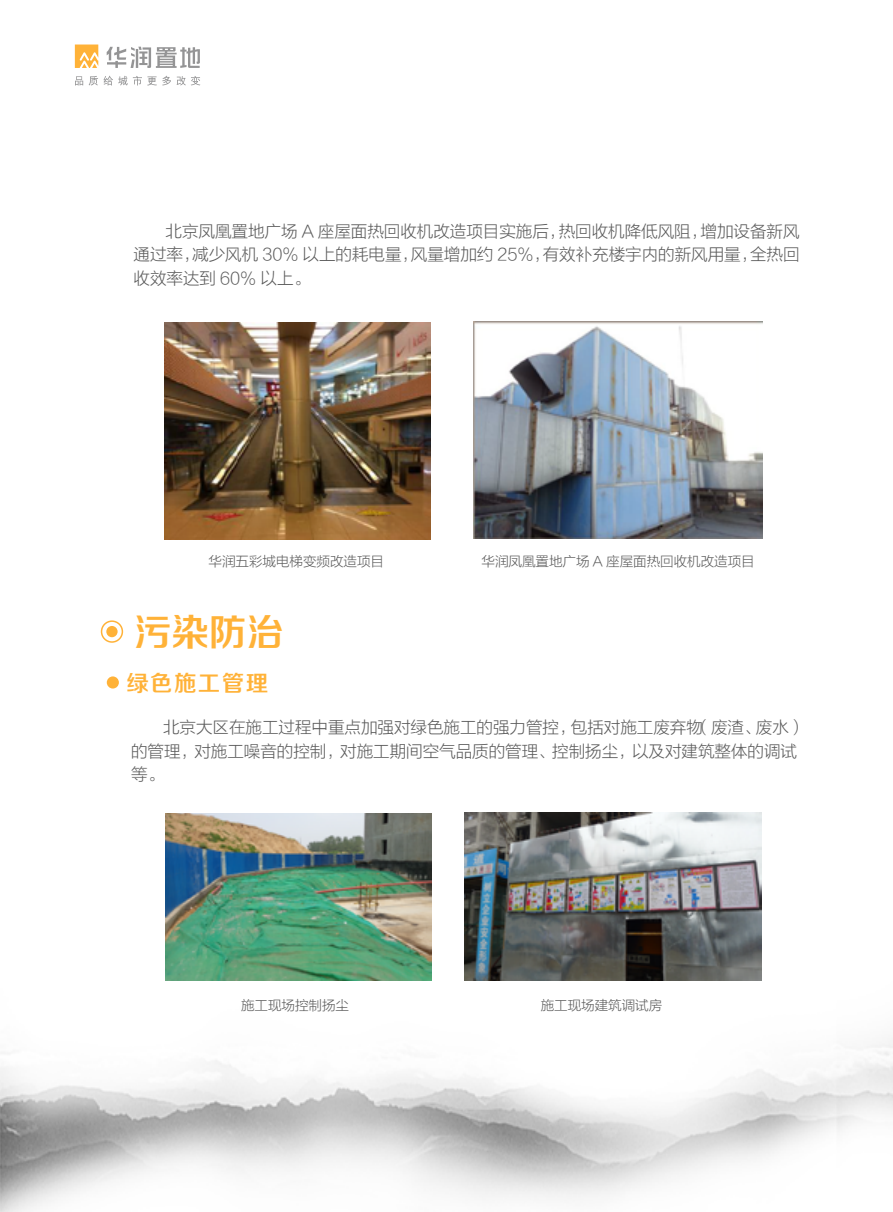
<style>
.page{position:relative;width:893px;height:1212px;background:#fff}
.page>*{position:absolute;margin:0;border:0;box-sizing:border-box;transform-origin:0 0}
.t1{font:37.5px "FZZZHONGJW GB1 0";color:#ffb238}
.t2{font:22.5px "FZZZHONGJW GB1 0";letter-spacing:.06em;color:#ffb238}
.t3{font:16.5px/23.4px "FZLTXHK GBK1 0";color:#595959;text-align:justify}
.t4{font:13.5px "FZLTXHK GBK1 0";color:#595959}
</style>
<div class="page">
<img style="left:0;top:916px;width:893px;height:296px">
<div style="left:101px;top:620px;width:22px;height:23px;border:2px solid #ffb238;border-radius:50%"></div>
<div style="left:106px;top:626px;width:12px;height:11px;background:#ffb238;border-radius:50%"></div>
<div style="left:107px;top:676px;width:12px;height:12px;background:#ffb238;border-radius:50%"></div>
<svg style="left:75px;top:76px;width:8px;height:10px"></svg>
<svg style="left:89px;top:76px;width:9px;height:9px"></svg>
<svg style="left:104px;top:76px;width:96px;height:10px"></svg>
<svg style="left:107px;top:47px;width:93px;height:21px"></svg>
<svg style="left:75px;top:45px;width:23px;height:23px"></svg>
<img style="left:165px;top:323px;width:266px;height:217px">
<img style="left:474px;top:322px;width:288px;height:216px">
<img style="left:166px;top:813px;width:265px;height:168px">
<img style="left:464px;top:813px;width:297px;height:167px">
<p class="t3" style="left:134px;top:220px;width:667px;text-indent:32px">北京凤凰置地广场 A 座屋面热回收机改造项目实施后，热回收机降低风阻，增加设备新风通过率，减少风机 30% 以上的耗电量，风量增加约 25%，有效补充楼宇内的新风用量，全热回收效率达到 60% 以上。</p>
<p class="t4" style="left:208px;top:554px;width:177px">华润五彩城电梯变频改造项目</p>
<p class="t4" style="left:481px;top:554px;width:275px">华润凤凰置地广场 A 座屋面热回收机改造项目</p>
<h1 class="t1" style="left:134px;top:611px;width:151px">污染防治</h1>
<h2 class="t2" style="left:126px;top:671px;width:143px">绿色施工管理</h2>
<p class="t3" style="left:131px;top:716px;width:676px;text-align:left;text-indent:32px">北京大区在施工过程中重点加强对绿色施工的强力管控，包括对施工废弃物（废渣、废水）的管理，对施工噪音的控制，对施工期间空气品质的管理、控制扬尘，以及对建筑整体的调试等。</p>
<p class="t4" style="left:241px;top:998px;width:109px">施工现场控制扬尘</p>
<p class="t4" style="left:541px;top:998px;width:123px">施工现场建筑调试房</p>
</div>
